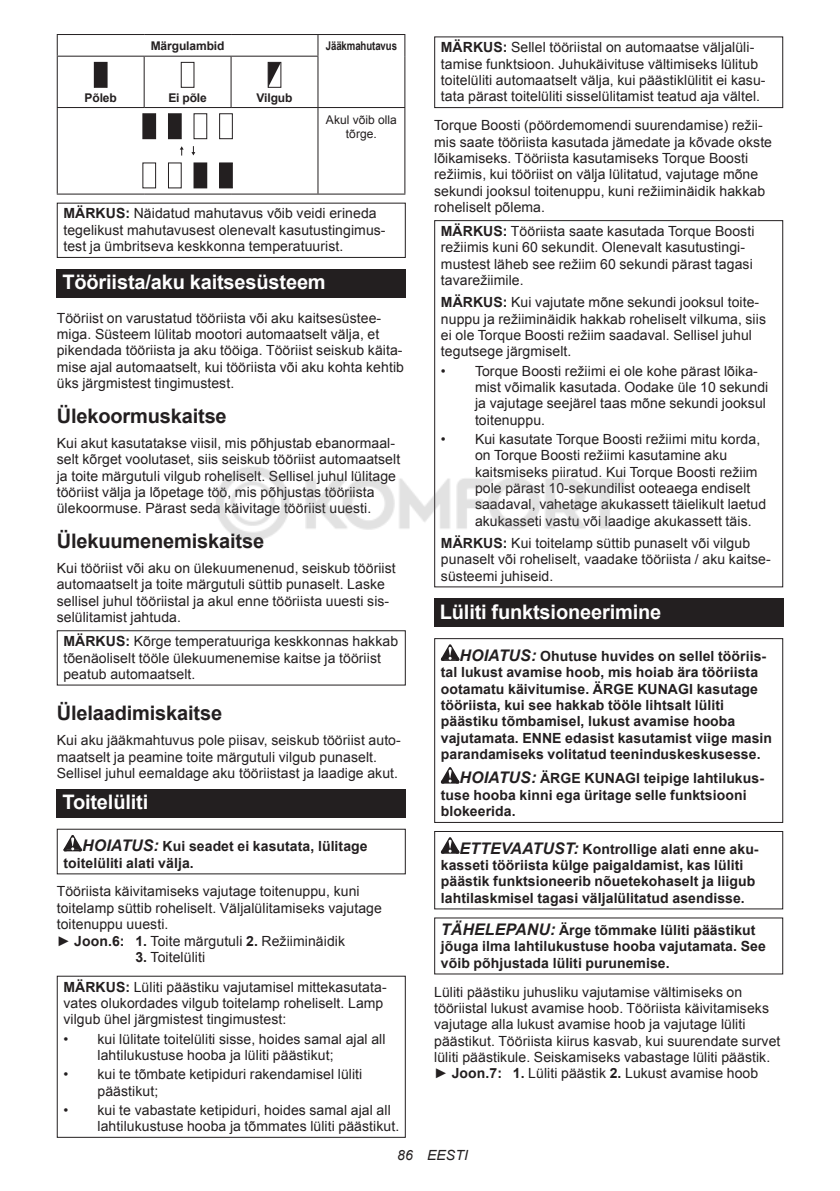
<style>
.page{position:relative;width:840px;height:1191px;background:#fff}
.page>*{position:absolute;margin:0;border:0;box-sizing:border-box;transform-origin:0 0}
.t1{font:700 20px "Arial";letter-spacing:-.01em;color:#fff}
.t2{font:700 20px "Arial";letter-spacing:-.01em;color:#231f20}
.t3{font:14px/16.4px "Arial";letter-spacing:.005em;color:#231f20}
.t4{font:700 14px/16.4px "Arial";letter-spacing:.005em;color:#231f20}
.t5{font:italic 14px "Arial";letter-spacing:.005em;color:#231f20}
.t6{font:700 12px "Arial";letter-spacing:-.01em;color:#231f20}
.t7{font:12px/14px "Arial";letter-spacing:.005em;color:#231f20;text-align:center}
.t8{font:700 12px "Arial";letter-spacing:-.01em;color:#231f20;scale:.8 1}
.s1{font-weight:700}
.s2{font-style:italic;font-size:16px}
</style>
<div class="page">
<hr style="left:57px;top:34px;width:87px;height:1px;background:#231f20">
<svg style="left:57px;top:35px;width:1px;height:21px"></svg>
<hr style="left:144px;top:34px;width:87px;height:1px;background:#231f20">
<hr style="left:231px;top:34px;width:87px;height:1px;background:#231f20">
<hr style="left:318px;top:34px;width:87px;height:1px;background:#231f20">
<svg style="left:317px;top:35px;width:1px;height:21px"></svg>
<svg style="left:404px;top:35px;width:1px;height:21px"></svg>
<hr style="left:57px;top:56px;width:87px;height:1px;background:#231f20">
<hr style="left:57px;top:57px;width:1px;height:50px;background:#231f20">
<hr style="left:144px;top:56px;width:87px;height:1px;background:#231f20">
<hr style="left:144px;top:57px;width:1px;height:50px;background:#231f20">
<hr style="left:231px;top:56px;width:87px;height:1px;background:#231f20">
<hr style="left:230px;top:57px;width:1px;height:50px;background:#231f20">
<hr style="left:317px;top:57px;width:1px;height:50px;background:#231f20">
<hr style="left:404px;top:56px;width:1px;height:51px;background:#231f20">
<hr style="left:57px;top:107px;width:87px;height:1px;background:#231f20">
<hr style="left:57px;top:108px;width:1px;height:86px;background:#231f20">
<hr style="left:144px;top:107px;width:87px;height:1px;background:#231f20">
<hr style="left:231px;top:107px;width:87px;height:1px;background:#231f20">
<hr style="left:318px;top:107px;width:87px;height:1px;background:#231f20">
<hr style="left:317px;top:108px;width:1px;height:86px;background:#231f20">
<hr style="left:404px;top:108px;width:1px;height:86px;background:#231f20">
<hr style="left:57px;top:194px;width:87px;height:1px;background:#231f20">
<hr style="left:144px;top:194px;width:87px;height:1px;background:#231f20">
<hr style="left:231px;top:194px;width:87px;height:1px;background:#231f20">
<hr style="left:318px;top:194px;width:87px;height:1px;background:#231f20">
<div style="left:94px;top:62px;width:13px;height:25px;background:#231f20"></div>
<div style="left:181px;top:62px;width:13px;height:26px;border:1px solid #231f20"></div>
<div style="left:267px;top:62px;width:14px;height:26px;border:1px solid #231f20"></div>
<svg style="left:268px;top:62px;width:13px;height:25px"></svg>
<svg style="left:142px;top:113px;width:91px;height:75px"></svg>
<div style="left:194px;top:163px;width:13px;height:25px;background:#231f20"></div>
<div style="left:193px;top:162px;width:14px;height:26px;border:1px solid #231f20"></div>
<div style="left:219px;top:163px;width:13px;height:25px;background:#231f20"></div>
<div style="left:219px;top:162px;width:14px;height:26px;border:1px solid #231f20"></div>
<div style="left:57px;top:203px;width:348px;height:55px;border:1px solid #231f20"></div>
<div style="left:57px;top:269px;width:348px;height:29px;background:#231f20"></div>
<div style="left:57px;top:630px;width:348px;height:55px;border:1px solid #231f20"></div>
<div style="left:57px;top:789px;width:348px;height:29px;background:#231f20"></div>
<svg style="left:63px;top:835px;width:19px;height:16px"></svg>
<div style="left:434px;top:36px;width:348px;height:72px;border:1px solid #231f20"></div>
<div style="left:434px;top:220px;width:348px;height:367px;border:1px solid #231f20"></div>
<div style="left:434px;top:599px;width:348px;height:28px;background:#231f20"></div>
<svg style="left:440px;top:644px;width:19px;height:16px"></svg>
<svg style="left:440px;top:767px;width:19px;height:16px"></svg>
<div style="left:434px;top:638px;width:348px;height:185px;border:1px solid #231f20"></div>
<svg style="left:440px;top:837px;width:19px;height:16px"></svg>
<div style="left:434px;top:831px;width:348px;height:78px;border:1px solid #231f20"></div>
<img style="left:216px;top:457px;width:409px;height:92px">
<p class="t6" style="left:151px;top:41px;width:75px">Märgulambid</p>
<p class="t8" style="left:325px;top:41px;width:90px">Jääkmahutavus</p>
<p class="t6" style="left:84px;top:93px;width:34px">Põleb</p>
<p class="t6" style="left:168px;top:93px;width:40px">Ei põle</p>
<p class="t6" style="left:256px;top:93px;width:37px">Vilgub</p>
<p class="t7" style="left:326px;top:113px;width:72px">Akul võib olla tõrge.</p>
<p class="t3" style="left:63px;top:207px;width:323px"><span class="s1">MÄRKUS:</span> Näidatud mahutavus võib veidi erineda tegelikust mahutavusest olenevalt kasutustingimus&shy;test ja ümbritseva keskkonna temperatuurist.</p>
<h1 class="t1" style="left:62px;top:274px;width:265px">Tööriista/aku kaitsesüsteem</h1>
<p class="t3" style="left:57px;top:311px;width:348px">Tööriist on varustatud tööriista või aku kaitsesüstee&shy;miga. Süsteem lülitab mootori automaatselt välja, et pikendada tööriista ja aku tööiga. Tööriist seiskub käita&shy;mise ajal automaatselt, kui tööriista või aku kohta kehtib üks järgmistest tingimustest.</p>
<h1 class="t2" style="left:57px;top:408px;width:171px">Ülekoormuskaitse</h1>
<p class="t3" style="left:57px;top:435px;width:345px">Kui akut kasutatakse viisil, mis põhjustab ebanormaal&shy;selt kõrget voolutaset, siis seiskub tööriist automaatselt ja toite märgutuli vilgub roheliselt. Sellisel juhul lülitage tööriist välja ja lõpetage töö, mis põhjustas tööriista ülekoormuse. Pärast seda käivitage tööriist uuesti.</p>
<h1 class="t2" style="left:57px;top:533px;width:209px">Ülekuumenemiskaitse</h1>
<p class="t3" style="left:57px;top:561px;width:340px">Kui tööriist või aku on ülekuumenenud, seiskub tööriist automaatselt ja toite märgutuli süttib punaselt. Laske sellisel juhul tööriistal ja akul enne tööriista uuesti sis&shy;selülitamist jahtuda.</p>
<p class="t3" style="left:63px;top:634px;width:336px"><span class="s1">MÄRKUS:</span> Kõrge temperatuuriga keskkonnas hakkab tõenäoliselt tööle ülekuumenemise kaitse ja tööriist peatub automaatselt.</p>
<h1 class="t2" style="left:57px;top:705px;width:167px">Ülelaadimiskaitse</h1>
<p class="t3" style="left:57px;top:732px;width:345px">Kui aku jääkmahtuvus pole piisav, seiskub tööriist auto&shy;maatselt ja peamine toite märgutuli vilgub punaselt.<br>Sellisel juhul eemaldage aku tööriistast ja laadige akut.</p>
<h1 class="t1" style="left:62px;top:794px;width:87px">Toitelüliti</h1>
<p class="t4" style="left:63px;top:839px;width:305px;text-indent:19px"><span class="s2">HOIATUS:</span> Kui seadet ei kasutata, lülitage toitelüliti alati välja.</p>
<p class="t3" style="left:57px;top:883px;width:326px">Tööriista käivitamiseks vajutage toitenuppu, kuni toitelamp süttib roheliselt. Väljalülitamiseks vajutage toitenuppu uuesti.<br>► <span class="s1">Joon.6: 1.</span> Toite märgutuli <span class="s1">2.</span> Režiiminäidik</p>
<p class="t3" style="left:63px;top:943px;width:324px;line-height:29.6px;text-indent:72px"><span class="s1">3.</span> Toitelüliti<br><span class="s1">MÄRKUS:</span> Lüliti päästiku vajutamisel mittekasutata-</p>
<p class="t3" style="left:63px;top:996px;width:321px">vates olukordades vilgub toitelamp roheliselt. Lamp vilgub ühel järgmistest tingimustest:</p>
<p class="t3" style="left:97px;top:1030px;width:289px;text-indent:-34px">• kui lülitate toitelüliti sisse, hoides samal ajal all lahtilukustuse hooba ja lüliti päästikut;</p>
<p class="t3" style="left:97px;top:1066px;width:266px;text-indent:-34px">• kui te tõmbate ketipiduri rakendamisel lüliti päästikut;</p>
<p class="t3" style="left:97px;top:1101px;width:303px;text-indent:-34px">• kui te vabastate ketipiduri, hoides samal ajal all lahtilukustuse hooba ja tõmmates lüliti päästikut.</p>
<p class="t3" style="left:440px;top:39px;width:326px"><span class="s1">MÄRKUS:</span> Sellel tööriistal on automaatse väljalüli&shy;tamise funktsioon. Juhukäivituse vältimiseks lülitub toitelüliti automaatselt välja, kui päästiklülitit ei kasu&shy;tata pärast toitelüliti sisselülitamist teatud aja vältel.</p>
<p class="t3" style="left:434px;top:117px;width:339px">Torque Boosti (pöördemomendi suurendamise) režii&shy;mis saate tööriista kasutada jämedate ja kõvade okste lõikamiseks. Tööriista kasutamiseks Torque Boosti režiimis, kui tööriist on välja lülitatud, vajutage mõne sekundi jooksul toitenuppu, kuni režiiminäidik hakkab roheliselt põlema.</p>
<p class="t3" style="left:440px;top:224px;width:315px"><span class="s1">MÄRKUS:</span> Tööriista saate kasutada Torque Boosti režiimis kuni 60 sekundit. Olenevalt kasutustingi&shy;mustest läheb see režiim 60 sekundi pärast tagasi tavarežiimile.</p>
<p class="t3" style="left:440px;top:294px;width:326px"><span class="s1">MÄRKUS:</span> Kui vajutate mõne sekundi jooksul toite&shy;nuppu ja režiiminäidik hakkab roheliselt vilkuma, siis ei ole Torque Boosti režiim saadaval. Sellisel juhul tegutsege järgmiselt.</p>
<p class="t3" style="left:474px;top:362px;width:295px;text-indent:-34px">• Torque Boosti režiimi ei ole kohe pärast lõika&shy;mist võimalik kasutada. Oodake üle 10 sekundi ja vajutage seejärel taas mõne sekundi jooksul toitenuppu.</p>
<p class="t3" style="left:474px;top:431px;width:292px;text-indent:-34px">• Kui kasutate Torque Boosti režiimi mitu korda, on Torque Boosti režiimi kasutamine aku kaitsmiseks piiratud. Kui Torque Boosti režiim pole pärast 10-sekundilist ooteaega endiselt saadaval, vahetage akukassett täielikult laetud akukasseti vastu või laadige akukassett täis.</p>
<p class="t3" style="left:440px;top:536px;width:331px"><span class="s1">MÄRKUS:</span> Kui toitelamp süttib punaselt või vilgub punaselt või roheliselt, vaadake tööriista / aku kaitse&shy;süsteemi juhiseid.</p>
<h1 class="t1" style="left:439px;top:604px;width:223px">Lüliti funktsioneerimine</h1>
<p class="t4" style="left:440px;top:649px;width:332px;text-indent:19px"><span class="s2">HOIATUS:</span> Ohutuse huvides on sellel tööriis&shy;tal lukust avamise hoob, mis hoiab ära tööriista ootamatu käivitumise. ÄRGE KUNAGI kasutage tööriista, kui see hakkab tööle lihtsalt lüliti päästiku tõmbamisel, lukust avamise hooba vajutamata. ENNE edasist kasutamist viige masin parandamiseks volitatud teeninduskeskusesse.</p>
<p class="t4" style="left:440px;top:771px;width:324px;text-indent:19px"><span class="s2">HOIATUS:</span> ÄRGE KUNAGI teipige lahtilukus&shy;tuse hooba kinni ega üritage selle funktsiooni blokeerida.</p>
<p class="t4" style="left:440px;top:841px;width:319px;text-indent:19px"><span class="s2">ETTEVAATUST:</span> Kontrollige alati enne aku&shy;kasseti tööriista külge paigaldamist, kas lüliti päästik funktsioneerib nõuetekohaselt ja liigub lahtilaskmisel tagasi väljalülitatud asendisse.</p>
<p class="t4" style="left:440px;top:923px;width:326px"><span class="s2">TÄHELEPANU:</span> Ärge tõmmake lüliti päästikut jõuga ilma lahtilukustuse hooba vajutamata. See võib põhjustada lüliti purunemise.</p>
<p class="t3" style="left:434px;top:983px;width:347px">Lüliti päästiku juhusliku vajutamise vältimiseks on tööriistal lukust avamise hoob. Tööriista käivitamiseks vajutage alla lukust avamise hoob ja vajutage lüliti päästikut. Tööriista kiirus kasvab, kui suurendate survet lüliti päästikule. Seiskamiseks vabastage lüliti päästik. ► <span class="s1">Joon.7: 1.</span> Lüliti päästik <span class="s1">2.</span> Lukust avamise hoob</p>
<p class="t5" style="left:397px;top:1147px;width:72px">86 EESTI</p>
</div>
